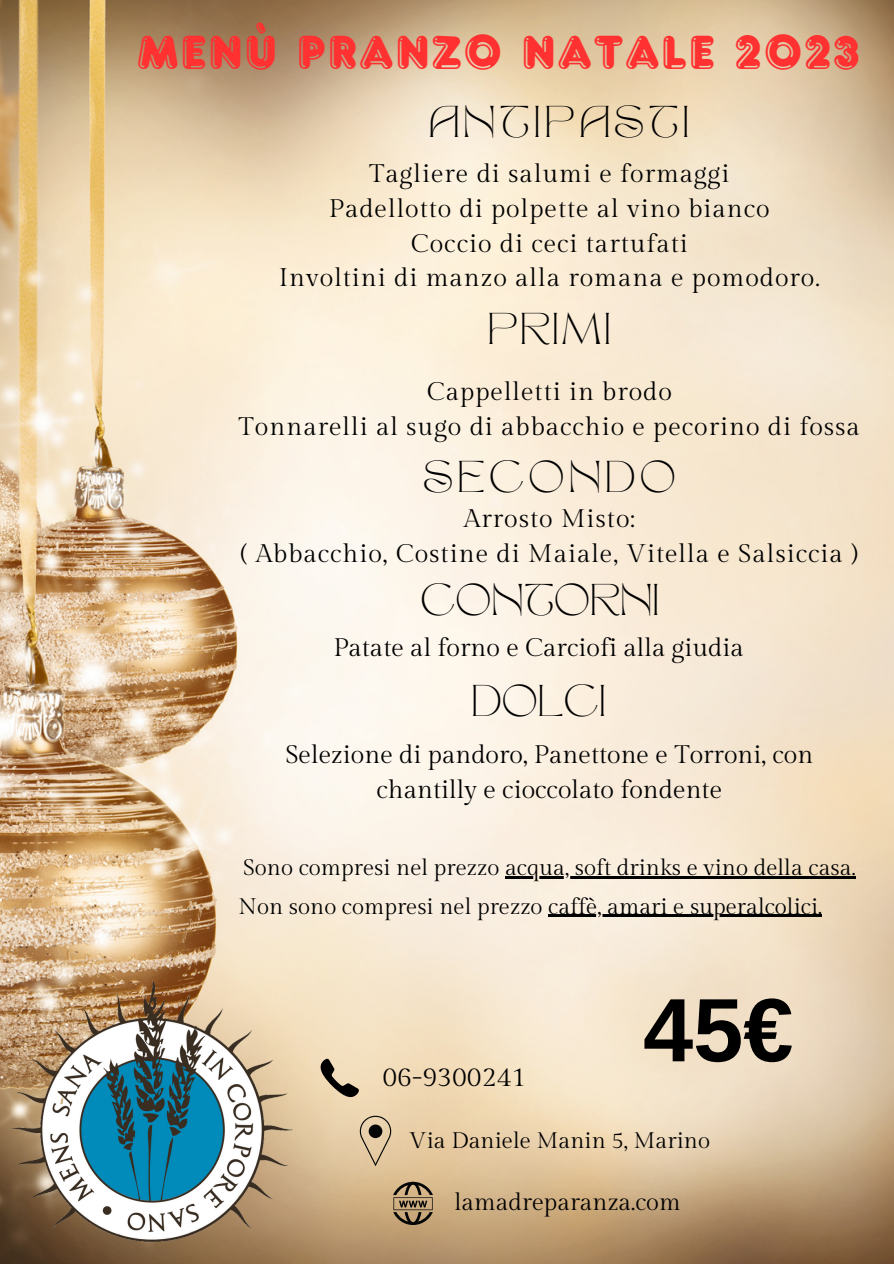
<style>
.page{position:relative;width:894px;height:1264px;background:#fff}
.page>*{position:absolute;margin:0;border:0;box-sizing:border-box;transform-origin:0 0}
.t1{font:700 90px "Arimo";color:#000}
.t2{font:49.5px "Frankfurter Com Highlight";letter-spacing:.04em;color:#ff3131}
.t3{font:44.4px "TANWHISTLING";letter-spacing:.09em;color:#000}
.t4{font:44.4px "TANWHISTLING";letter-spacing:.045em;color:#000}
.t5{font:44.4px "TANWHISTLING";color:#000}
.t6{font:27px "Gilda Display";color:#000}
.t7{font:25.35px "Gilda Display";letter-spacing:.035em;color:#000}
.t8{font:25.35px/34.8px "Gilda Display";color:#000;text-align:center}
.t9{font:24px "Gilda Display";color:#000}
.t10{font:22.5px "Gilda Display";color:#000}
</style>
<div class="page">
<img style="left:0;top:0;width:893px;height:1263px">
<img style="left:7px;top:965px;width:290px;height:290px">
<svg style="left:317px;top:1058px;width:42px;height:42px;background:#b0a187"></svg>
<svg style="left:359px;top:1115px;width:34px;height:51px;background:#c1ac8c"></svg>
<svg style="left:393px;top:1181px;width:39px;height:43px;background:#8f795a"></svg>
<hr style="left:548px;top:914px;width:273px;height:2px;background:#000">
<hr style="left:505px;top:876px;width:350px;height:2px;background:#000">
<p class="t2" style="left:137px;top:22px;width:724px">MENÙ PRANZO NATALE 2023</p>
<p class="t3" style="left:428px;top:105px;width:262px">ANTIPASTI</p>
<p class="t7" style="left:369px;top:159px;width:362px">Tagliere di salumi e formaggi</p>
<p class="t7" style="left:329px;top:194px;width:442px">Padellotto di polpette al vino bianco</p>
<p class="t7" style="left:410px;top:229px;width:278px">Coccio di ceci tartufati</p>
<p class="t7" style="left:279px;top:264px;width:542px">Involtini di manzo alla romana e pomodoro.</p>
<p class="t4" style="left:487px;top:312px;width:124px">PRIMI</p>
<p class="t7" style="left:426px;top:377px;width:247px">Cappelletti in brodo</p>
<p class="t7" style="left:238px;top:412px;width:622px">Tonnarelli al sugo di abbacchio e pecorino di fossa</p>
<p class="t3" style="left:423px;top:460px;width:254px">SECONDO</p>
<p class="t7" style="left:463px;top:504px;width:172px">Arrosto Misto:</p>
<p class="t7" style="left:241px;top:539px;width:618px">( Abbacchio, Costine di Maiale, Vitella e Salsiccia )</p>
<p class="t5" style="left:420px;top:583px;width:240px">CONTORNI</p>
<p class="t8" style="left:333px;top:630px;width:412px">Patate al forno e Carciofi alla giudia</p>
<p class="t4" style="left:471px;top:684px;width:136px">DOLCI</p>
<p class="t8" style="left:285px;top:737px;width:529px">Selezione di pandoro, Panettone e Torroni, con chantilly e cioccolato fondente</p>
<p class="t10" style="left:243px;top:855px;width:613px">Sono compresi nel prezzo acqua, soft drinks e vino della casa.</p>
<p class="t10" style="left:238px;top:893px;width:585px">Non sono compresi nel prezzo caffè, amari e superalcolici.</p>
<p class="t6" style="left:382px;top:1061px;width:145px">06-9300241</p>
<p class="t1" style="left:643px;top:979px;width:152px">45€</p>
<p class="t10" style="left:409px;top:1127px;width:302px">Via Daniele Manin 5, Marino</p>
<p class="t9" style="left:454px;top:1188px;width:228px">lamadreparanza.com</p>
</div>
